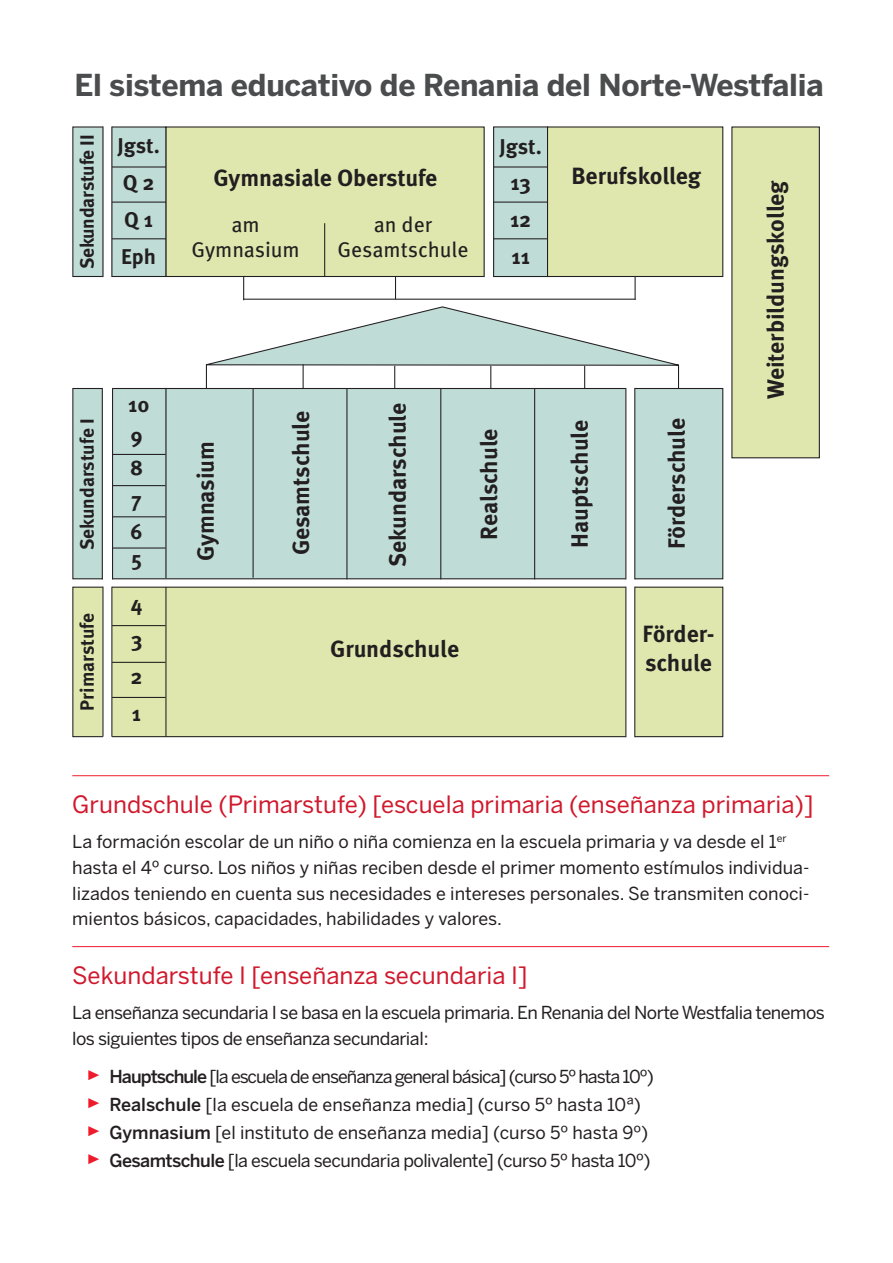
<style>
.page{position:relative;width:893px;height:1263px;background:#fff}
.page>*{position:absolute;margin:0;border:0;box-sizing:border-box;transform-origin:0 0}
.t1{font:700 30px "Benton Sans";letter-spacing:-.01em;color:#4b4c4d}
.head{font:23.7px "Benton Sans";color:#d1192d}
.t2{font:700 23.55px/28.2px "Meta OT";letter-spacing:-.005em;color:#231f20}
.t3{font:700 21.3px/36.8px "Meta OT";color:#231f20}
.t4{font:21.3px/25.2px "Meta OT";color:#231f20;text-align:center}
.t5{font:700 19.2px "Meta OT";letter-spacing:-.01em;color:#231f20}
.t6{font:17.85px/28px "Benton Sans";letter-spacing:-.03em;color:#231f20}
.t7{font:17.85px/25.7px "Benton Sans";letter-spacing:-.01em;color:#231f20}
.s1{font-family:"Meta OT";font-size:28.05px;color:#ee1b2d}
.s2{font-weight:500}
</style>
<div class="page">
<svg style="left:205px;top:306px;width:475px;height:82px"></svg>
<hr style="left:678px;top:365px;width:1px;height:30px;background:#231f20">
<svg style="left:243px;top:277px;width:1px;height:22px"></svg>
<svg style="left:395px;top:277px;width:1px;height:22px"></svg>
<svg style="left:635px;top:277px;width:1px;height:22px"></svg>
<hr style="left:243px;top:299px;width:393px;height:1px;background:#231f20">
<div style="left:166px;top:127px;width:318px;height:149px;background:#e0e7ae"></div>
<div style="left:165px;top:126px;width:320px;height:151px;border:1px solid #231f20"></div>
<div style="left:494px;top:127px;width:54px;height:149px;background:#bfdcd7"></div>
<div style="left:493px;top:126px;width:55px;height:151px;border:1px solid #231f20"></div>
<div style="left:73px;top:127px;width:93px;height:149px;background:#bfdcd7"></div>
<div style="left:72px;top:126px;width:94px;height:151px;border:1px solid #231f20"></div>
<hr style="left:109px;top:166px;width:57px;height:2px;background:#231f20">
<hr style="left:109px;top:202px;width:57px;height:1px;background:#231f20">
<hr style="left:109px;top:238px;width:57px;height:1px;background:#231f20">
<div style="left:547px;top:127px;width:176px;height:149px;background:#e0e7ae"></div>
<div style="left:547px;top:126px;width:176px;height:151px;border:1px solid #231f20"></div>
<hr style="left:324px;top:223px;width:1px;height:54px;background:#231f20">
<hr style="left:493px;top:166px;width:54px;height:2px;background:#231f20">
<hr style="left:493px;top:202px;width:54px;height:1px;background:#231f20">
<hr style="left:493px;top:238px;width:54px;height:1px;background:#231f20">
<hr style="left:206px;top:364px;width:1px;height:58px;background:#231f20">
<div style="left:73px;top:587px;width:650px;height:150px;background:#e0e7ae"></div>
<div style="left:72px;top:587px;width:651px;height:150px;border:1px solid #231f20"></div>
<div style="left:73px;top:388px;width:650px;height:191px;background:#bfdcd7"></div>
<div style="left:72px;top:388px;width:651px;height:191px;border:1px solid #231f20"></div>
<div style="left:626px;top:381px;width:9px;height:357px;background:#fff"></div>
<hr style="left:109px;top:625px;width:56px;height:1px;background:#231f20">
<hr style="left:109px;top:662px;width:56px;height:1px;background:#231f20">
<hr style="left:109px;top:697px;width:56px;height:1px;background:#231f20">
<hr style="left:111px;top:454px;width:54px;height:1px;background:#231f20">
<hr style="left:111px;top:485px;width:54px;height:1px;background:#231f20">
<hr style="left:111px;top:516px;width:54px;height:1px;background:#231f20">
<hr style="left:111px;top:547px;width:54px;height:1px;background:#231f20">
<hr style="left:346px;top:389px;width:1px;height:190px;background:#231f20">
<hr style="left:440px;top:389px;width:1px;height:190px;background:#231f20">
<hr style="left:534px;top:389px;width:1px;height:190px;background:#231f20">
<hr style="left:634px;top:388px;width:1px;height:191px;background:#231f20">
<hr style="left:625px;top:388px;width:1px;height:191px;background:#231f20">
<hr style="left:634px;top:587px;width:1px;height:150px;background:#231f20">
<hr style="left:625px;top:587px;width:1px;height:150px;background:#231f20">
<hr style="left:165px;top:587px;width:1px;height:150px;background:#231f20">
<hr style="left:165px;top:388px;width:2px;height:190px;background:#231f20">
<hr style="left:253px;top:388px;width:1px;height:190px;background:#231f20">
<div style="left:732px;top:127px;width:87px;height:331px;background:#e0e7ae"></div>
<div style="left:731px;top:126px;width:89px;height:332px;border:1px solid #231f20"></div>
<div style="left:103px;top:123px;width:9px;height:619px;background:#fff"></div>
<hr style="left:111px;top:587px;width:1px;height:150px;background:#231f20">
<hr style="left:102px;top:587px;width:2px;height:150px;background:#231f20">
<hr style="left:111px;top:126px;width:1px;height:151px;background:#231f20">
<hr style="left:102px;top:126px;width:2px;height:151px;background:#231f20">
<hr style="left:112px;top:389px;width:1px;height:190px;background:#231f20">
<hr style="left:102px;top:389px;width:1px;height:190px;background:#231f20">
<hr style="left:72px;top:775px;width:757px;height:1px;background:#ee1b2d">
<hr style="left:72px;top:946px;width:757px;height:1px;background:#ee1b2d">
<p class="t1" style="left:74px;top:67px;width:751px">El sistema educativo de Renania del Norte-Westfalia</p>
<p class="t5" style="left:75px;top:269px;width:136px;rotate:-90deg">Sekundarstufe II</p>
<p class="t3" style="left:118px;top:128px;width:44px">Jgst.<br>Q 2<br>Q 1<br>Eph</p>
<p class="t3" style="left:499px;top:128px;width:44px;text-align:center">Jgst.<br>13<br>12<br>11</p>
<p class="t2" style="left:214px;top:164px;width:225px">Gymnasiale Oberstufe</p>
<p class="t4" style="left:192px;top:212px;width:110px">am<br>Gymnasium</p>
<p class="t4" style="left:337px;top:212px;width:133px">an der<br>Gesamtschule</p>
<p class="t2" style="left:571px;top:162px;width:131px">Berufskolleg</p>
<p class="t3" style="left:128px;top:389px;width:23px;line-height:31.8px">10<br>9<br>8<br>7<br>6</p>
<p class="t3" style="left:131px;top:541px;width:13px">5</p>
<p class="t5" style="left:75px;top:550px;width:133px;rotate:-90deg">Sekundarstufe I</p>
<p class="t2" style="left:287px;top:555px;width:146px;rotate:-90deg">Gesamtschule</p>
<p class="t2" style="left:384px;top:567px;width:166px;rotate:-90deg">Sekundarschule</p>
<p class="t2" style="left:192px;top:561px;width:122px;rotate:-90deg">Gymnasium</p>
<p class="t5" style="left:75px;top:711px;width:99px;rotate:-90deg">Primarstufe</p>
<p class="t3" style="left:131px;top:585px;width:14px;text-align:justify">4<br>3<br>2<br>1</p>
<p class="t2" style="left:330px;top:635px;width:131px">Grundschule</p>
<p class="t2" style="left:475px;top:540px;width:113px;rotate:-90deg">Realschule</p>
<p class="t2" style="left:566px;top:548px;width:129px;rotate:-90deg">Hauptschule</p>
<p class="t2" style="left:663px;top:549px;width:133px;rotate:-90deg">Förderschule</p>
<p class="t2" style="left:642px;top:620px;width:74px">Förder&shy;schule</p>
<p class="t2" style="left:762px;top:399px;width:221px;rotate:-90deg">Weiterbildungskolleg</p>
<p class="head" style="left:72px;top:790px;width:743px">Grundschule (Primarstufe) [escuela primaria (enseñanza primaria)]</p>
<p class="t7" style="left:72px;top:829px;width:739px">La formación escolar de un niño o niña comienza en la escuela primaria y va desde el 1<sup>er </sup>hasta el 4º curso. Los niños y niñas reciben desde el primer momento estímulos individua&shy;lizados teniendo en cuenta sus necesidades e intereses personales. Se transmiten conoci&shy;mientos básicos, capacidades, habilidades y valores.</p>
<p class="head" style="left:72px;top:961px;width:457px">Sekundarstufe I [enseñanza secundaria I]</p>
<p class="t6" style="left:72px;top:1000px;width:754px;line-height:25.7px">La enseñanza secundaria I se basa en la escuela primaria. En Renania del Norte Westfalia tenemos los siguientes tipos de enseñanza secundariaI:</p>
<p class="t6" style="left:86px;top:1062px;width:569px"><span class="s1">▸</span> <span class="s2">Hauptschule</span> [la escuela de enseñanza general básica] (curso 5º hasta 10º) <span class="s1">▸</span> <span class="s2">Realschule</span> [la escuela de enseñanza media] (curso 5º hasta 10ª) <span class="s1">▸</span> <span class="s2">Gymnasium</span> [el instituto de enseñanza media] (curso 5º hasta 9º) <span class="s1">▸</span> <span class="s2">Gesamtschule</span> [la escuela secundaria polivalente] (curso 5º hasta 10º)</p>
</div>
